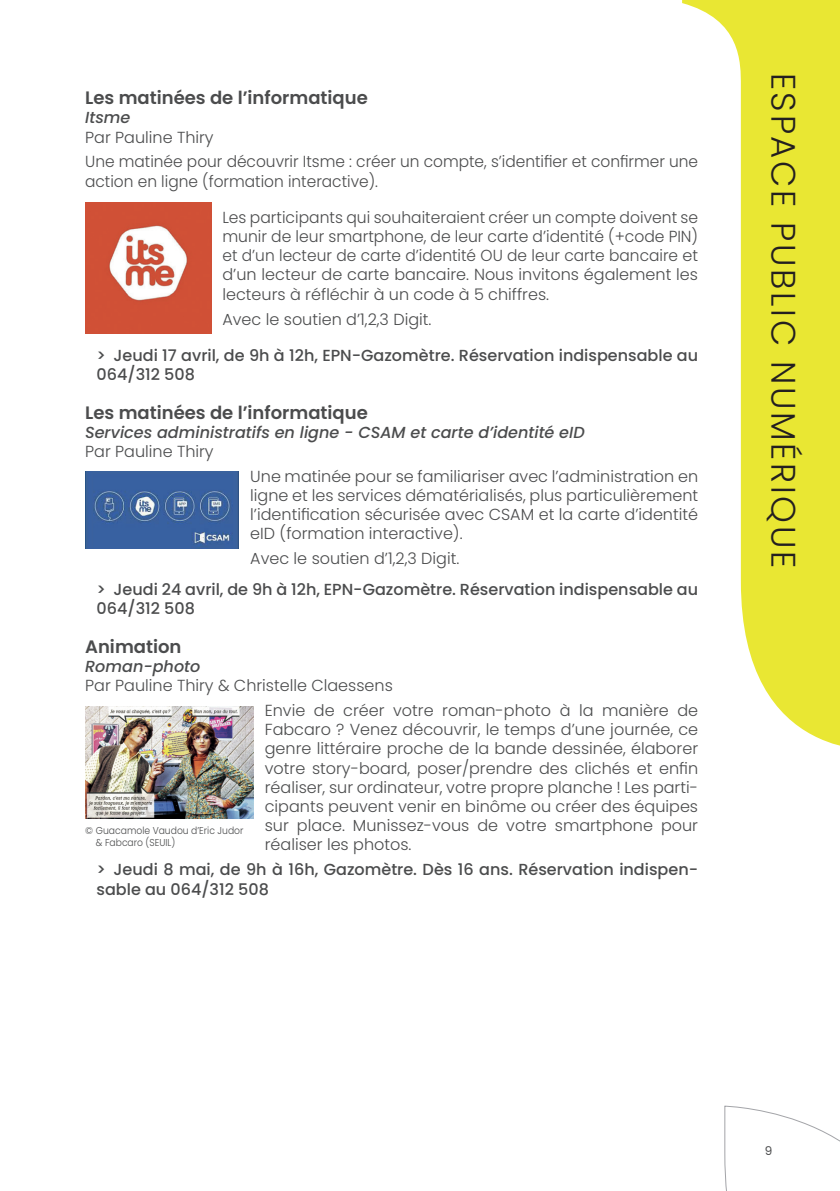
<style>
.page{position:relative;width:840px;height:1191px;background:#fff}
.page>*{position:absolute;margin:0;border:0;box-sizing:border-box;transform-origin:0 0}
.t1{font:300 34px "Poppins";letter-spacing:.08em;color:#231f20}
.t2{font:600 18px "Poppins";color:#4b4c4d}
.t3{font:300 16px/19.2px "Poppins";color:#4b4c4d;text-align:justify}
.t4{font:500 16px/19.2px "Poppins";color:#4b4c4d}
.t5{font:italic 500 16px "Poppins";color:#4b4c4d}
.t6{font:300 16px "Poppins";color:#4b4c4d;scale:.96 1}
.t7{font:12px "Poppins";color:#4b4c4d}
.t8{font:300 10px/12px "Poppins";color:#4b4c4d}
</style>
<div class="page">
<svg style="left:724px;top:1105px;width:115px;height:86px"></svg>
<svg style="left:682px;top:0;width:157px;height:746px;fill:#e9e733"></svg>
<img style="left:85px;top:203px;width:126px;height:130px">
<img style="left:85px;top:472px;width:154px;height:77px">
<img style="left:85px;top:706px;width:168px;height:112px">
<p class="t2" style="left:85px;top:87px;width:284px">Les matinées de l’informatique</p>
<p class="t5" style="left:85px;top:108px;width:47px">Itsme</p>
<p class="t3" style="left:85px;top:125px;width:614px;line-height:24.8px">Par Pauline Thiry<br>Une matinée pour découvrir Itsme : créer un compte, s’identifier et confirmer une</p>
<p class="t6" style="left:85px;top:172px;width:306px">action en ligne (formation interactive).</p>
<p class="t3" style="left:222px;top:208px;width:477px">Les participants qui souhaiteraient créer un compte doivent se munir de leur smartphone, de leur carte d’identité (+code PIN) et d’un lecteur de carte d’identité OU de leur carte bancaire et d’un lecteur de carte bancaire. Nous invitons également les lecteurs à réfléchir à un code à 5 chiffres.</p>
<p class="t3" style="left:222px;top:309px;width:210px">Avec le soutien d’1,2,3 Digit.</p>
<p class="t4" style="left:96px;top:345px;width:602px">&gt; Jeudi 17 avril, de 9h à 12h, EPN-Gazomètre. Réservation indispensable au<br>064/312 508</p>
<p class="t2" style="left:85px;top:402px;width:284px">Les matinées de l’informatique</p>
<p class="t5" style="left:85px;top:423px;width:501px">Services administratifs en ligne - CSAM et carte d’identité eID</p>
<p class="t3" style="left:85px;top:442px;width:130px">Par Pauline Thiry</p>
<p class="t3" style="left:250px;top:467px;width:449px">Une matinée pour se familiariser avec l’administration en ligne et les services dématérialisés, plus particulièrement l’identification sécurisée avec CSAM et la carte d’identité eID (formation interactive).</p>
<p class="t3" style="left:250px;top:549px;width:210px">Avec le soutien d’1,2,3 Digit.</p>
<p class="t4" style="left:96px;top:580px;width:602px">&gt; Jeudi 24 avril, de 9h à 12h, EPN-Gazomètre. Réservation indispensable au<br>064/312 508</p>
<p class="t2" style="left:85px;top:636px;width:98px">Animation</p>
<p class="t5" style="left:85px;top:657px;width:117px">Roman-photo</p>
<p class="t3" style="left:264px;top:673px;width:434px;line-height:24.8px;text-indent:-179px">Par Pauline Thiry &amp; Christelle Claessens<br>Envie de créer votre roman-photo à la manière de</p>
<p class="t3" style="left:264px;top:720px;width:434px">Fabcaro ? Venez découvrir, le temps d’une journée, ce genre littéraire proche de la bande dessinée, élaborer votre story-board, poser/prendre des clichés et enfin réaliser, sur ordinateur, votre propre planche ! Les parti&shy;cipants peuvent venir en binôme ou créer des équipes sur place. Munissez-vous de votre smartphone pour réaliser les photos.</p>
<p class="t4" style="left:96px;top:860px;width:602px">&gt; Jeudi 8 mai, de 9h à 16h, Gazomètre. Dès 16 ans. Réservation indispen&shy;sable au 064/312 508</p>
<p class="t8" style="left:96px;top:824px;width:149px;text-indent:-11px">© Guacamole Vaudou d’Eric Judor &amp; Fabcaro (SEUIL)</p>
<h1 class="t1" style="left:802px;top:73px;width:497px;rotate:90deg">ESPACE PUBLIC NUMÉRIQUE</h1>
<p class="t7" style="left:764px;top:1143px;width:9px">9</p>
</div>
